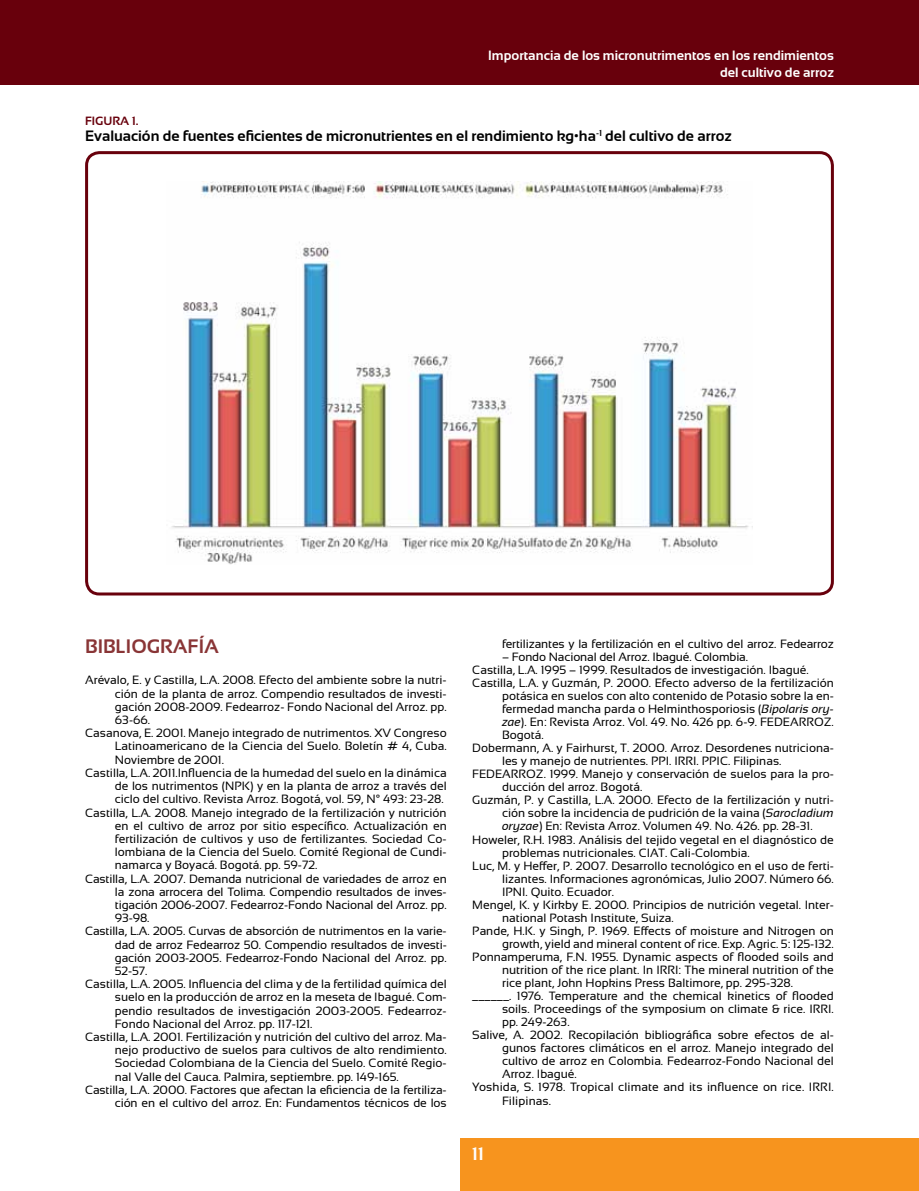
<style>
.page{position:relative;width:919px;height:1191px;background:#fff}
.page>*{position:absolute;margin:0;border:0;box-sizing:border-box;transform-origin:0 0}
.t1{font:700 19.5px "Sansation";color:#893536}
.t2{font:700 18px "Sansation";color:#fff}
.t3{font:700 15px "Sansation";color:#000}
.t4{font:700 13.5px/16.2px "Sansation";color:#fff;text-align:right}
.t5{font:12px "Sansation";color:#000}
.t6{font:700 12px "Sansation";color:#68000c}
.s1{font-style:italic}
</style>
<div class="page">
<div style="left:460px;top:1138px;width:458px;height:53px;background:#f7941e"></div>
<div style="left:0;top:0;width:918px;height:85px;background:#68000c"></div>
<img style="left:171px;top:182px;width:578px;height:382px">
<div style="left:85px;top:151px;width:748px;height:444px;border:3px solid #68000c;border-radius:13px"></div>
<p class="t4" style="left:488px;top:48px;width:347px">Importancia de los micronutrimentos en los rendimientos del cultivo de arroz</p>
<p class="t6" style="left:85px;top:114px;width:55px">FIGURA 1.</p>
<p class="t3" style="left:85px;top:128px;width:648px">Evaluación de fuentes eficientes de micronutrientes en el rendimiento kg•ha<sup>-1</sup> del cultivo de arroz</p>
<h1 class="t1" style="left:85px;top:635px;width:135px">BIBLIOGRAFÍA</h1>
<p class="t5" style="left:85px;top:673px;width:363px">Arévalo, E. y Castilla, L.A. 2008. Efecto del ambiente sobre la nutri-</p>
<p class="t5" style="left:115px;top:687px;width:333px">ción de la planta de arroz. Compendio resultados de investi-</p>
<p class="t5" style="left:115px;top:700px;width:333px">gación 2008-2009. Fedearroz- Fondo Nacional del Arroz. pp.</p>
<p class="t5" style="left:115px;top:713px;width:37px">63-66.</p>
<p class="t5" style="left:85px;top:726px;width:363px">Casanova, E. 2001. Manejo integrado de nutrimentos. XV Congreso</p>
<p class="t5" style="left:115px;top:739px;width:333px">Latinoamericano de la Ciencia del Suelo. Boletín # 4, Cuba.</p>
<p class="t5" style="left:115px;top:753px;width:111px">Noviembre de 2001.</p>
<p class="t5" style="left:85px;top:766px;width:363px">Castilla, L.A. 2011.Influencia de la humedad del suelo en la dinámica</p>
<p class="t5" style="left:115px;top:779px;width:333px">de los nutrimentos (NPK) y en la planta de arroz a través del</p>
<p class="t5" style="left:115px;top:792px;width:330px">ciclo del cultivo. Revista Arroz. Bogotá, vol. 59, N° 493: 23-28.</p>
<p class="t5" style="left:85px;top:805px;width:363px">Castilla, L.A. 2008. Manejo integrado de la fertilización y nutrición</p>
<p class="t5" style="left:115px;top:819px;width:333px">en el cultivo de arroz por sitio específico. Actualización en</p>
<p class="t5" style="left:115px;top:832px;width:333px">fertilización de cultivos y uso de fertilizantes. Sociedad Co-</p>
<p class="t5" style="left:115px;top:845px;width:333px">lombiana de la Ciencia del Suelo. Comité Regional de Cundi-</p>
<p class="t5" style="left:115px;top:858px;width:204px">namarca y Boyacá. Bogotá. pp. 59-72.</p>
<p class="t5" style="left:85px;top:871px;width:363px">Castilla, L.A. 2007. Demanda nutricional de variedades de arroz en</p>
<p class="t5" style="left:115px;top:885px;width:333px">la zona arrocera del Tolima. Compendio resultados de inves-</p>
<p class="t5" style="left:115px;top:898px;width:333px">tigación 2006-2007. Fedearroz-Fondo Nacional del Arroz. pp.</p>
<p class="t5" style="left:115px;top:911px;width:36px">93-98.</p>
<p class="t5" style="left:85px;top:924px;width:363px">Castilla, L.A. 2005. Curvas de absorción de nutrimentos en la varie-</p>
<p class="t5" style="left:115px;top:937px;width:333px">dad de arroz Fedearroz 50. Compendio resultados de investi-</p>
<p class="t5" style="left:115px;top:951px;width:333px">gación 2003-2005. Fedearroz-Fondo Nacional del Arroz. pp.</p>
<p class="t5" style="left:115px;top:964px;width:34px">52-57.</p>
<p class="t5" style="left:85px;top:977px;width:363px">Castilla, L.A. 2005. Influencia del clima y de la fertilidad química del</p>
<p class="t5" style="left:115px;top:990px;width:333px">suelo en la producción de arroz en la meseta de Ibagué. Com-</p>
<p class="t5" style="left:115px;top:1003px;width:333px">pendio resultados de investigación 2003-2005. Fedearroz-</p>
<p class="t5" style="left:115px;top:1017px;width:199px">Fondo Nacional del Arroz. pp. 117-121.</p>
<p class="t5" style="left:85px;top:1030px;width:363px">Castilla, L.A. 2001. Fertilización y nutrición del cultivo del arroz. Ma-</p>
<p class="t5" style="left:115px;top:1043px;width:333px">nejo productivo de suelos para cultivos de alto rendimiento.</p>
<p class="t5" style="left:115px;top:1056px;width:333px">Sociedad Colombiana de la Ciencia del Suelo. Comité Regio-</p>
<p class="t5" style="left:115px;top:1069px;width:285px">nal Valle del Cauca. Palmira, septiembre. pp. 149-165.</p>
<p class="t5" style="left:85px;top:1083px;width:363px">Castilla, L.A. 2000. Factores que afectan la eficiencia de la fertiliza-</p>
<p class="t5" style="left:115px;top:1096px;width:333px">ción en el cultivo del arroz. En: Fundamentos técnicos de los</p>
<p class="t5" style="left:502px;top:637px;width:333px">fertilizantes y la fertilización en el cultivo del arroz. Fedearroz</p>
<p class="t5" style="left:502px;top:650px;width:247px">– Fondo Nacional del Arroz. Ibagué. Colombia.</p>
<p class="t5" style="left:472px;top:663px;width:338px">Castilla, L.A. 1995 – 1999. Resultados de investigación. Ibagué.</p>
<p class="t5" style="left:472px;top:676px;width:363px">Castilla, L.A. y Guzmán, P. 2000. Efecto adverso de la fertilización</p>
<p class="t5" style="left:502px;top:689px;width:333px">potásica en suelos con alto contenido de Potasio sobre la en-</p>
<p class="t5" style="left:502px;top:702px;width:333px">fermedad mancha parda o Helminthosporiosis (<span class="s1">Bipolaris ory-</span></p>
<p class="t5" style="left:502px;top:715px;width:333px"><span class="s1">zae</span>). En: Revista Arroz. Vol. 49. No. 426 pp. 6-9. FEDEARROZ.</p>
<p class="t5" style="left:502px;top:728px;width:43px">Bogotá.</p>
<p class="t5" style="left:472px;top:741px;width:363px">Dobermann, A. y Fairhurst, T. 2000. Arroz. Desordenes nutriciona-</p>
<p class="t5" style="left:502px;top:754px;width:281px">les y manejo de nutrientes. PPI. IRRI. PPIC. Filipinas.</p>
<p class="t5" style="left:472px;top:767px;width:363px">FEDEARROZ. 1999. Manejo y conservación de suelos para la pro-</p>
<p class="t5" style="left:502px;top:780px;width:142px">ducción del arroz. Bogotá.</p>
<p class="t5" style="left:472px;top:793px;width:363px">Guzmán, P. y Castilla, L.A. 2000. Efecto de la fertilización y nutri-</p>
<p class="t5" style="left:502px;top:806px;width:333px">ción sobre la incidencia de pudrición de la vaina (<span class="s1">Sarocladium</span></p>
<p class="t5" style="left:502px;top:819px;width:312px"><span class="s1">oryzae</span>) En: Revista Arroz. Volumen 49. No. 426. pp. 28-31.</p>
<p class="t5" style="left:472px;top:832px;width:363px">Howeler, R.H. 1983. Análisis del tejido vegetal en el diagnóstico de</p>
<p class="t5" style="left:502px;top:845px;width:249px">problemas nutricionales. CIAT. Cali-Colombia.</p>
<p class="t5" style="left:472px;top:858px;width:363px">Luc, M. y Heffer, P. 2007. Desarrollo tecnológico en el uso de ferti-</p>
<p class="t5" style="left:502px;top:871px;width:333px">lizantes. Informaciones agronómicas, Julio 2007. Número 66.</p>
<p class="t5" style="left:502px;top:885px;width:113px">IPNI. Quito. Ecuador.</p>
<p class="t5" style="left:472px;top:898px;width:363px">Mengel, K. y Kirkby E. 2000. Principios de nutrición vegetal. Inter-</p>
<p class="t5" style="left:502px;top:911px;width:173px">national Potash Institute, Suiza.</p>
<p class="t5" style="left:472px;top:924px;width:363px">Pande, H.K. y Singh, P. 1969. Effects of moisture and Nitrogen on</p>
<p class="t5" style="left:502px;top:937px;width:333px">growth, yield and mineral content of rice. Exp. Agric. 5: 125-132.</p>
<p class="t5" style="left:472px;top:950px;width:363px">Ponnamperuma, F.N. 1955. Dynamic aspects of flooded soils and</p>
<p class="t5" style="left:502px;top:963px;width:333px">nutrition of the rice plant. In IRRI: The mineral nutrition of the</p>
<p class="t5" style="left:502px;top:976px;width:292px">rice plant, John Hopkins Press Baltimore, pp. 295-328.</p>
<p class="t5" style="left:472px;top:989px;width:363px">______. 1976. Temperature and the chemical kinetics of flooded</p>
<p class="t5" style="left:502px;top:1002px;width:333px">soils. Proceedings of the symposium on climate &amp; rice. IRRI.</p>
<p class="t5" style="left:502px;top:1015px;width:69px">pp. 249-263.</p>
<p class="t5" style="left:472px;top:1028px;width:363px">Salive, A. 2002. Recopilación bibliográfica sobre efectos de al-</p>
<p class="t5" style="left:502px;top:1041px;width:333px">gunos factores climáticos en el arroz. Manejo integrado del</p>
<p class="t5" style="left:502px;top:1054px;width:333px">cultivo de arroz en Colombia. Fedearroz-Fondo Nacional del</p>
<p class="t5" style="left:502px;top:1067px;width:76px">Arroz. Ibagué.</p>
<p class="t5" style="left:472px;top:1080px;width:363px">Yoshida, S. 1978. Tropical climate and its influence on rice. IRRI.</p>
<p class="t5" style="left:502px;top:1093px;width:51px">Filipinas.</p>
<h2 class="t2" style="left:471px;top:1143px;width:14px">11</h2>
</div>
